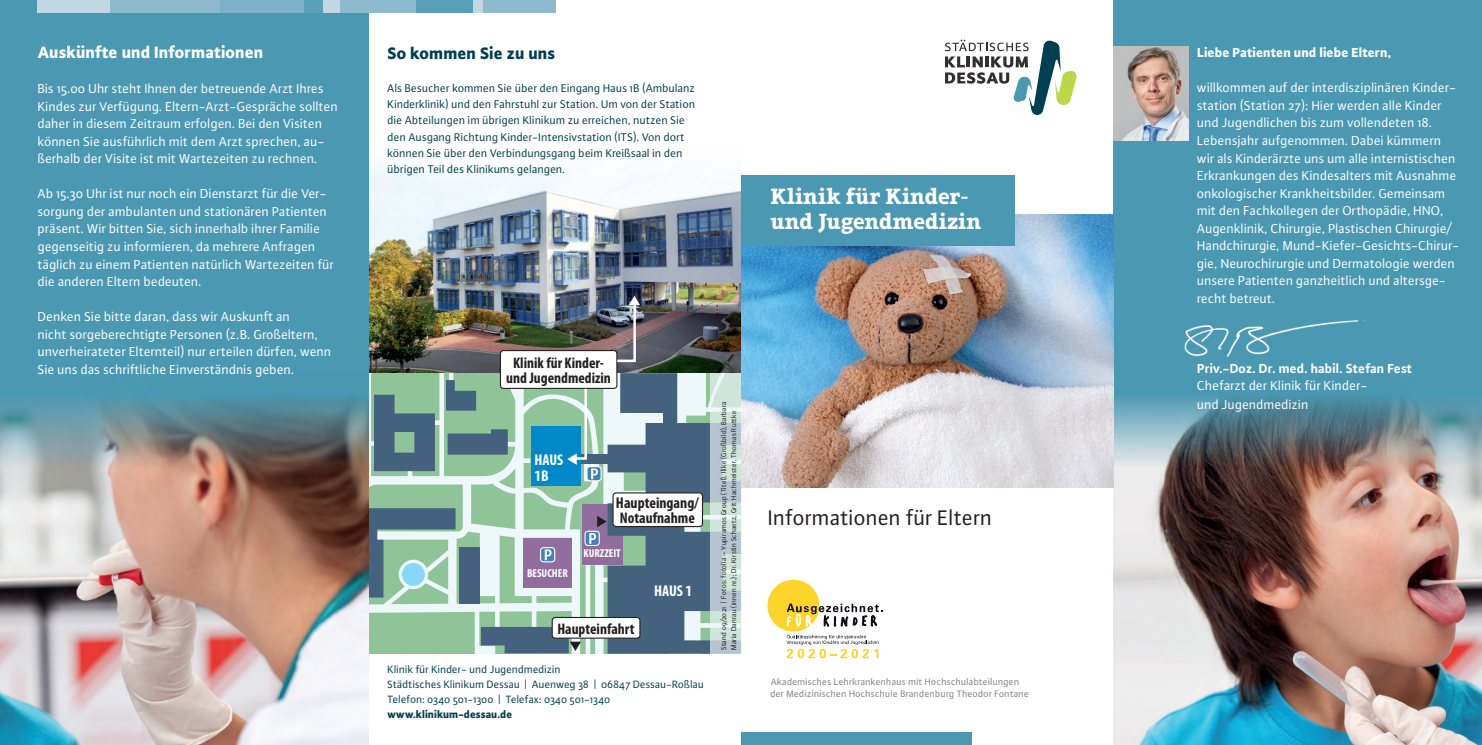
<style>
.page{position:relative;width:1482px;height:745px;background:#fff}
.page>*{position:absolute;margin:0;border:0;box-sizing:border-box;transform-origin:0 0}
.t1{font:700 22.5px/25px "Aptifer Slab LT Pro";letter-spacing:.005em;color:#fff}
.t2{font:22.5px "Plus Sans OT";color:#231f20}
.t3{font:800 17.5px "Plus Sans OT";color:#fff}
.t4{font:800 17.5px "Plus Sans OT";color:#003e52}
.t5{font:700 condensed 15.62px "Myriad Pro";color:#231f20}
.t6{font:700 condensed 15.62px/15.6px "Myriad Pro";color:#fff}
.t7{font:700 condensed 15.5px "Myriad Pro";color:#231f20}
.t8{font:700 condensed 15.38px/15.4px "Myriad Pro";color:#231f20;text-align:center}
.t9{font:13.75px/17.5px "Plus Sans OT";color:#fff}
.t10{font:700 13.75px "Plus Sans OT";color:#fff}
.t11{font:800 13.75px "Plus Sans OT";color:#fff}
.t12{font:11.88px/16.2px "Plus Sans OT";color:#003e52}
.t13{font:700 condensed 11.5px "Myriad Pro";color:#fff}
.t14{font:11.25px/15px "Plus Sans OT";color:#003e52}
.t15{font:800 11.25px "Plus Sans OT";color:#003e52}
.t16{font:10px/11.2px "Plus Sans OT";letter-spacing:.01em;color:#808285}
.t17{font:7.5px/10px "Plus Sans OT";color:#231f20}
</style>
<div class="page">
<img style="left:369px;top:165px;width:372px;height:208px">
<div style="left:1113px;top:0;width:368px;height:511px;background:#4a98b2"></div>
<div style="left:0;top:0;width:369px;height:511px;background:#4a98b2"></div>
<img style="left:0;top:398px;width:369px;height:346px">
<img style="left:1113px;top:371px;width:368px;height:373px">
<img style="left:1113px;top:47px;width:75px;height:93px">
<div style="left:500px;top:350px;width:117px;height:38px;background:#fff;border-radius:3px"></div>
<div style="left:500px;top:350px;width:117px;height:38px;border:1px solid #231f20;border-radius:3px"></div>
<svg style="left:369px;top:373px;width:341px;height:280px;background:#8cacab"></svg>
<svg style="left:614px;top:295px;width:26px;height:68px;background:#7f7e89"></svg>
<svg style="left:710px;top:373px;width:31px;height:280px;background:#c4d7d7"></svg>
<img style="left:741px;top:214px;width:372px;height:273px">
<div style="left:741px;top:732px;width:230px;height:12px;background:#4a98b2"></div>
<div style="left:741px;top:175px;width:273px;height:71px;background:#4a98b2"></div>
<div style="left:767px;top:579px;width:52px;height:52px;background:#fdd429;border-radius:50%"></div>
<svg style="left:786px;top:603px;width:96px;height:23px"></svg>
<svg style="left:786px;top:634px;width:92px;height:24px"></svg>
<img style="left:1184px;top:319px;width:182px;height:38px">
<svg style="left:945px;top:40px;width:132px;height:75px"></svg>
<div style="left:317px;top:0;width:239px;height:12px;background:#8dbacd"></div>
<div style="left:416px;top:0;width:59px;height:12px;background:#5ba0ba"></div>
<div style="left:473px;top:0;width:9px;height:12px;background:#c1d7e3"></div>
<div style="left:37px;top:0;width:173px;height:12px;background:#c1d7e3"></div>
<div style="left:110px;top:0;width:141px;height:12px;background:#8dbacd"></div>
<div style="left:220px;top:0;width:97px;height:12px;background:#7cb1c6"></div>
<div style="left:317px;top:0;width:23px;height:12px;background:#c1d7e3"></div>
<div style="left:304px;top:0;width:18px;height:12px;background:#5ba0ba"></div>
<p class="t3" style="left:38px;top:41px;width:227px">Auskünfte und Informationen</p>
<p class="t9" style="left:38px;top:80px;width:302px">Bis 15.00 Uhr steht Ihnen der betreuende Arzt Ihres Kindes zur Verfügung. Eltern-Arzt-Gespräche sollten daher in diesem Zeitraum erfolgen. Bei den Visiten können Sie ausführlich mit dem Arzt sprechen, au&shy;ßerhalb der Visite ist mit Wartezeiten zu rechnen.</p>
<p class="t9" style="left:38px;top:185px;width:298px">Ab 15.30 Uhr ist nur noch ein Dienstarzt für die Ver&shy;sorgung der ambulanten und stationären Patienten präsent. Wir bitten Sie, sich innerhalb ihrer Familie gegenseitig zu informieren, da mehrere Anfragen täglich zu einem Patienten natürlich Wartezeiten für die anderen Eltern bedeuten.</p>
<p class="t9" style="left:38px;top:307px;width:295px">Denken Sie bitte daran, dass wir Auskunft an<br>nicht sorgeberechtigte Personen (z.B. Großeltern, unverheirateter Elternteil) nur erteilen dürfen, wenn Sie uns das schriftliche Einverständnis geben.</p>
<p class="t4" style="left:387px;top:42px;width:169px">So kommen Sie zu uns</p>
<p class="t12" style="left:387px;top:80px;width:309px">Als Besucher kommen Sie über den Eingang Haus 1B (Ambulanz Kinderklinik) und den Fahrstuhl zur Station. Um von der Station die Abteilungen im übrigen Klinikum zu erreichen, nutzen Sie den Ausgang Richtung Kinder-Intensivstation (ITS). Von dort können Sie über den Verbindungsgang beim Kreißsaal in den übrigen Teil des Klinikums gelangen.</p>
<h1 class="t1" style="left:770px;top:184px;width:212px">Klinik für Kinder&shy;und Jugendmedizin</h1>
<p class="t8" style="left:506px;top:354px;width:106px">Klinik für Kinder&shy;und Jugendmedizin</p>
<p class="t6" style="left:534px;top:451px;width:30px">HAUS<br>1B</p>
<p class="t13" style="left:527px;top:565px;width:42px">BESUCHER</p>
<p class="t5" style="left:616px;top:492px;width:84px">Haupteingang/</p>
<p class="t7" style="left:619px;top:508px;width:77px">Notaufnahme</p>
<p class="t13" style="left:583px;top:546px;width:39px">KURZZEIT</p>
<p class="t6" style="left:654px;top:582px;width:40px">HAUS 1</p>
<p class="t8" style="left:557px;top:620px;width:79px">Haupteinfahrt</p>
<p class="t14" style="left:387px;top:661px;width:318px">Klinik für Kinder- und Jugendmedizin<br>Städtisches Klinikum Dessau | Auenweg 38 | 06847 Dessau-Roßlau<br>Telefon: 0340 501-1300 | Telefax: 0340 501-1340</p>
<p class="t15" style="left:387px;top:706px;width:126px">www.klinikum-dessau.de</p>
<p class="t17" style="left:718px;top:649px;width:250px;rotate:-90deg">Stand 09/2021 | Fotos: fotolia – Yupiramos Group (Titel), Ilike (Großbild), Barbara<br>Maria Danrau (innen re.); Dr. Kirstin Schaetz, Grit Hachmeister, Thomas Ruttke</p>
<h1 class="t2" style="left:768px;top:504px;width:226px">Informationen für Eltern</h1>
<p class="t16" style="left:770px;top:676px;width:260px">Akademisches Lehrkrankenhaus mit Hochschulabteilungen der Medizinischen Hochschule Brandenburg Theodor Fontane</p>
<p class="t11" style="left:1196px;top:44px;width:195px">Liebe Patienten und liebe Eltern,</p>
<p class="t9" style="left:1196px;top:79px;width:264px">willkommen auf der interdisziplinären Kinder&shy;station (Station 27): Hier werden alle Kinder und Jugendlichen bis zum vollendeten 18.<br>Lebensjahr aufgenommen. Dabei kümmern wir als Kinderärzte uns um alle internistischen Erkrankungen des Kindesalters mit Ausnahme onkologischer Krankheitsbilder. Gemeinsam mit den Fachkollegen der Orthopädie, HNO, Augenklinik, Chirurgie, Plastischen Chirurgie/ Handchirurgie, Mund-Kiefer-Gesichts-Chirur&shy;gie, Neurochirurgie und Dermatologie werden unsere Patienten ganzheitlich und altersge&shy;recht betreut.</p>
<p class="t10" style="left:1196px;top:359px;width:217px">Priv.-Doz. Dr. med. habil. Stefan Fest</p>
<p class="t9" style="left:1196px;top:376px;width:172px;line-height:18.8px">Chefarzt der Klinik für Kinder&shy;und Jugendmedizin</p>
</div>
